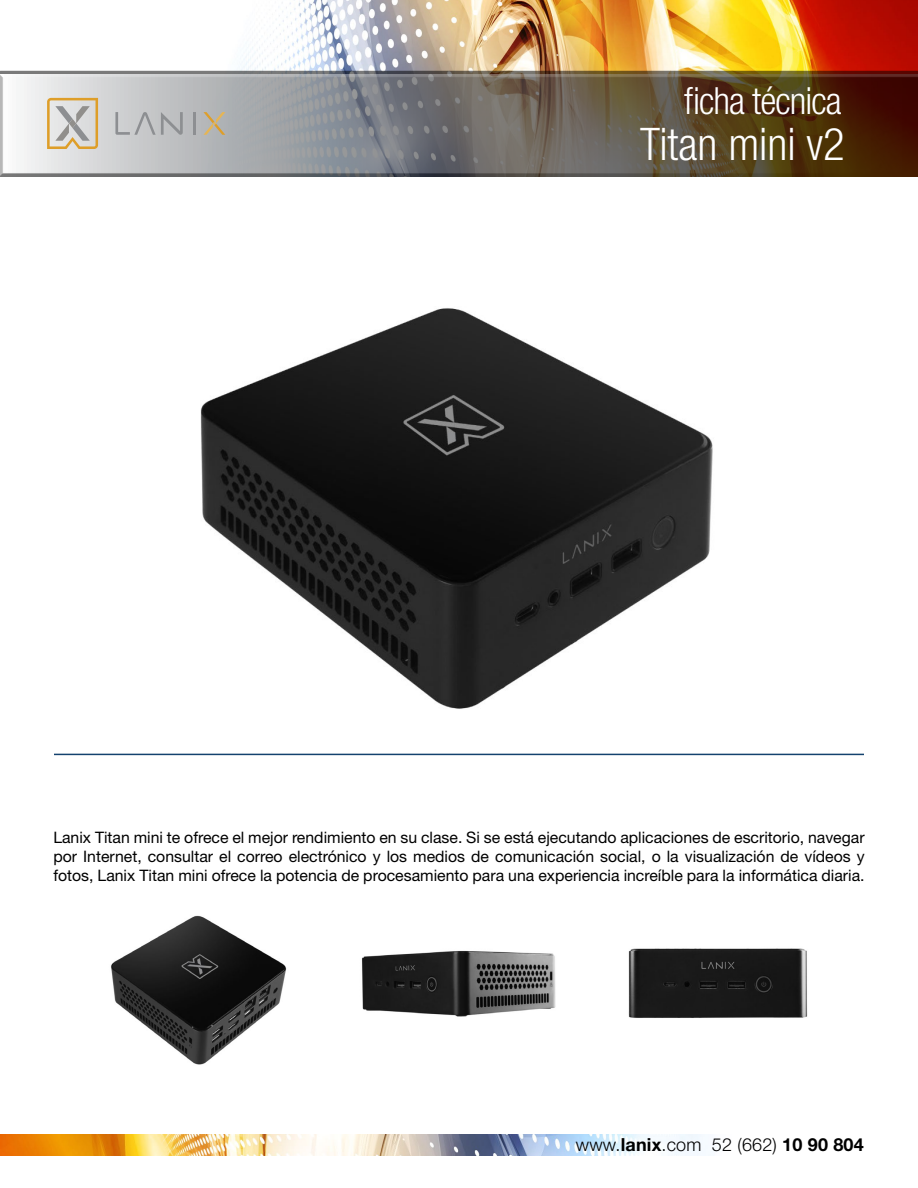
<style>
.page{position:relative;width:918px;height:1188px;background:#fff}
.page>*{position:absolute;margin:0;border:0;box-sizing:border-box;transform-origin:0 0}
.t1{font:300 condensed 45px "Helvetica Neue LT Std";color:#fff}
.t2{font:300 condensed 37.5px "Helvetica Neue LT Std";letter-spacing:-.025em;color:#fff}
.t3{font:300 18px "Helvetica Neue LT Std";letter-spacing:.01em;color:#000}
.t4{font:15.9px/19px "Helvetica Neue LT Std";color:#000;text-align:justify}
.s1{font-weight:700}
</style>
<div class="page">
<img style="left:240px;top:0;width:678px;height:70px">
<div style="left:0;top:70px;width:918px;height:106px;background:#fff;opacity:.5"></div>
<div style="left:0;top:73px;width:918px;height:107px;background:#000;opacity:.75"></div>
<svg style="left:47px;top:98px;width:51px;height:51px;background:#d2c6b0"></svg>
<svg style="left:203px;top:112px;width:22px;height:23px"></svg>
<svg style="left:115px;top:112px;width:68px;height:23px;background:#b7b9ba"></svg>
<hr style="left:193px;top:112px;width:3px;height:23px;background:#8d8f92">
<img style="left:0;top:1134px;width:702px;height:21px">
<hr style="left:54px;top:754px;width:810px;height:1px;background:#14426e">
<img style="left:200px;top:308px;width:513px;height:401px">
<img style="left:111px;top:915px;width:176px;height:150px">
<img style="left:362px;top:950px;width:194px;height:67px">
<img style="left:628px;top:948px;width:180px;height:70px">
<h2 class="t2" style="left:684px;top:79px;width:159px">ficha técnica</h2>
<h1 class="t1" style="left:640px;top:118px;width:206px">Titan mini v2</h1>
<p class="t4" style="left:53px;top:828px;width:813px">Lanix Titan mini te ofrece el mejor rendimiento en su clase. Si se está ejecutando aplicaciones de escritorio, navegar por Internet, consultar el correo electrónico y los medios de comunicación social, o la visualización de vídeos y fotos, Lanix Titan mini ofrece la potencia de procesamiento para una experiencia increíble para la informática diaria.</p>
<p class="t3" style="left:576px;top:1134px;width:289px">www.<span class="s1">lanix</span>.com 52 (662) <span class="s1">10 90 804</span></p>
</div>
